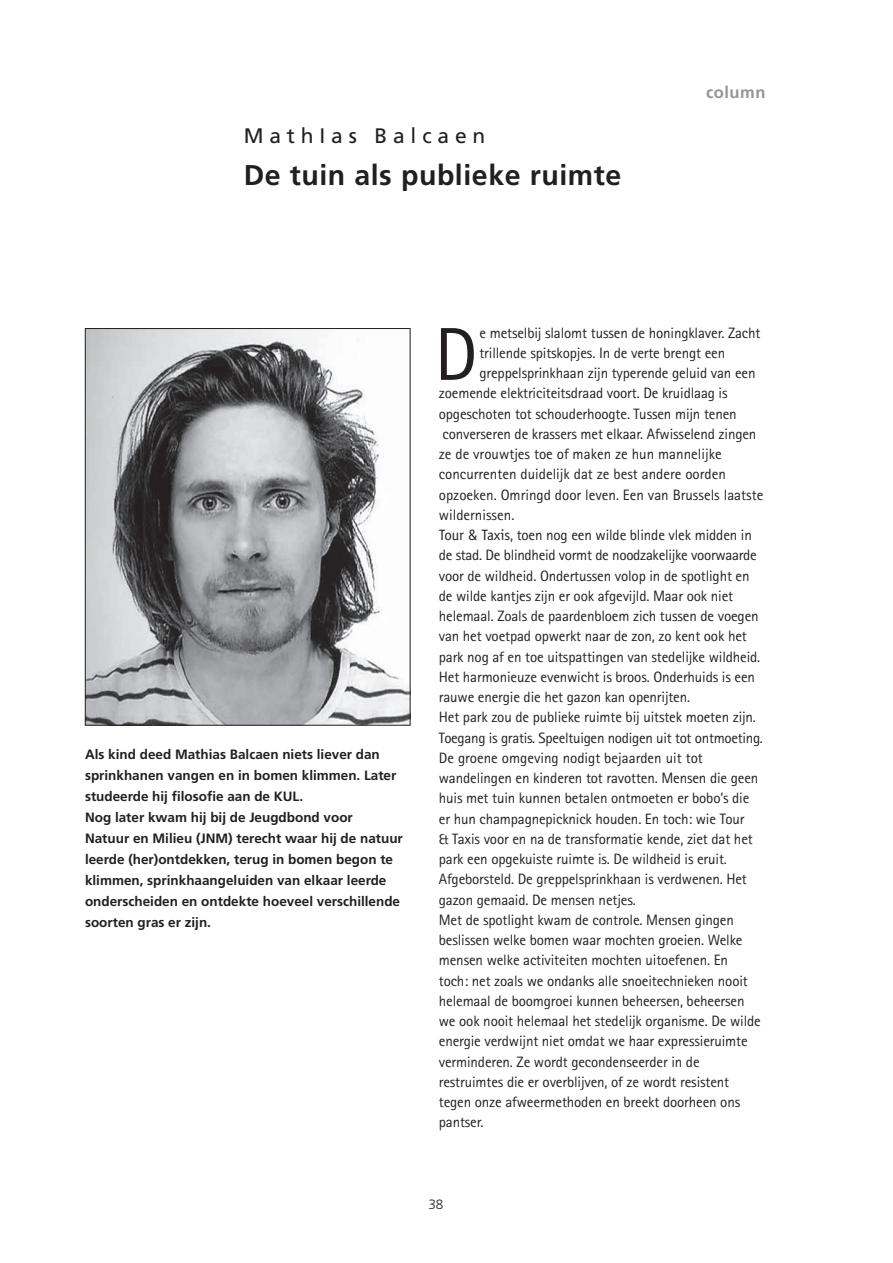
<style>
.page{position:relative;width:893px;height:1263px;background:#fff}
.page>*{position:absolute;margin:0;border:0;box-sizing:border-box;transform-origin:0 0}
.t1{font:75px "Rotis Sans Serif";color:#231f20}
.t2{font:700 28.5px "Frutiger";letter-spacing:.02em;color:#231f20}
.t3{font:21px "Frutiger";color:#231f20}
.t4{font:700 16.5px "Frutiger";letter-spacing:.03em;color:#939598}
.t5{font:15px "Rotis Sans Serif";letter-spacing:-.01em;color:#231f20}
.t6{font:700 13.5px/21px "Frutiger";color:#231f20}
.t7{font:300 13.5px "Frutiger";color:#231f20}
.s1{font-family:"AT Officina Sans"}
</style>
<div class="page">
<img style="left:87px;top:330px;width:321px;height:393px">
<div style="left:85px;top:328px;width:325px;height:397px;border:1px solid #231f20"></div>
<h3 class="t3" style="left:244px;top:123px;width:243px">M a t h I a s B a l c a e n</h3>
<h2 class="t2" style="left:244px;top:158px;width:379px">De tuin als publieke ruimte</h2>
<p class="t4" style="left:706px;top:82px;width:61px">column</p>
<p class="t6" style="left:85px;top:744px;width:319px">Als kind deed Mathias Balcaen niets liever dan sprinkhanen vangen en in bomen klimmen. Later studeerde hij filosofie aan de KUL.<br>Nog later kwam hij bij de Jeugdbond voor<br>Natuur en Milieu (JNM) terecht waar hij de natuur leerde (her)ontdekken, terug in bomen begon te klimmen, sprinkhaangeluiden van elkaar leerde onderscheiden en ontdekte hoeveel verschillende soorten gras er zijn.</p>
<h1 class="t1" style="left:435px;top:310px;width:45px">D</h1>
<p class="t5" style="left:479px;top:324px;width:283px">e metselbij slalomt tussen de honingklaver. Zacht</p>
<p class="t5" style="left:479px;top:344px;width:247px">trillende spitskopjes. In de verte brengt een</p>
<p class="t5" style="left:479px;top:364px;width:278px">greppelsprinkhaan zijn typerende geluid van een</p>
<p class="t5" style="left:439px;top:384px;width:290px">zoemende elektriciteitsdraad voort. De kruidlaag is</p>
<p class="t5" style="left:439px;top:405px;width:299px">opgeschoten tot schouderhoogte. Tussen mijn tenen</p>
<p class="t5" style="left:443px;top:425px;width:315px">converseren de krassers met elkaar. Afwisselend zingen</p>
<p class="t5" style="left:439px;top:445px;width:284px">ze de vrouwtjes toe of maken ze hun mannelijke</p>
<p class="t5" style="left:439px;top:465px;width:289px">concurrenten duidelijk dat ze best andere oorden</p>
<p class="t5" style="left:439px;top:486px;width:326px">opzoeken. Omringd door leven. Een van Brussels laatste</p>
<p class="t5" style="left:439px;top:506px;width:77px">wildernissen.</p>
<p class="t5" style="left:439px;top:526px;width:315px"><span class="s1">Tour &amp; Taxis</span>, toen nog een wilde blinde vlek midden in</p>
<p class="t5" style="left:439px;top:546px;width:319px">de stad. De blindheid vormt de noodzakelijke voorwaarde</p>
<p class="t5" style="left:439px;top:567px;width:312px">voor de wildheid. Ondertussen volop in de spotlight en</p>
<p class="t5" style="left:439px;top:587px;width:296px">de wilde kantjes zijn er ook afgevijld. Maar ook niet</p>
<p class="t5" style="left:439px;top:607px;width:321px">helemaal. Zoals de paardenbloem zich tussen de voegen</p>
<p class="t5" style="left:439px;top:627px;width:310px">van het voetpad opwerkt naar de zon, zo kent ook het</p>
<p class="t5" style="left:439px;top:648px;width:323px">park nog af en toe uitspattingen van stedelijke wildheid.</p>
<p class="t5" style="left:439px;top:668px;width:318px">Het harmonieuze evenwicht is broos. Onderhuids is een</p>
<p class="t5" style="left:439px;top:688px;width:253px">rauwe energie die het gazon kan openrijten.</p>
<p class="t5" style="left:439px;top:708px;width:319px">Het park zou de publieke ruimte bij uitstek moeten zijn.</p>
<p class="t5" style="left:439px;top:729px;width:326px">Toegang is gratis. Speeltuigen nodigen uit tot ontmoeting.</p>
<p class="t5" style="left:439px;top:749px;width:266px">De groene omgeving nodigt bejaarden uit tot</p>
<p class="t5" style="left:439px;top:769px;width:321px">wandelingen en kinderen tot ravotten. Mensen die geen</p>
<p class="t5" style="left:439px;top:789px;width:312px">huis met tuin kunnen betalen ontmoeten er bobo’s die</p>
<p class="t5" style="left:439px;top:810px;width:307px">er hun champagnepicknick houden. En toch: wie Tour</p>
<p class="t5" style="left:439px;top:830px;width:315px">&amp; Taxis voor en na de transformatie kende, ziet dat het</p>
<p class="t5" style="left:439px;top:850px;width:290px">park een opgekuiste ruimte is. De wildheid is eruit.</p>
<p class="t5" style="left:439px;top:870px;width:310px">Afgeborsteld. De greppelsprinkhaan is verdwenen. Het</p>
<p class="t5" style="left:439px;top:891px;width:198px">gazon gemaaid. De mensen netjes.</p>
<p class="t5" style="left:439px;top:911px;width:297px">Met de spotlight kwam de controle. Mensen gingen</p>
<p class="t5" style="left:439px;top:931px;width:305px">beslissen welke bomen waar mochten groeien. Welke</p>
<p class="t5" style="left:439px;top:951px;width:291px">mensen welke activiteiten mochten uitoefenen. En</p>
<p class="t5" style="left:439px;top:972px;width:310px">toch: net zoals we ondanks alle snoeitechnieken nooit</p>
<p class="t5" style="left:439px;top:992px;width:307px">helemaal de boomgroei kunnen beheersen, beheersen</p>
<p class="t5" style="left:439px;top:1012px;width:324px">we ook nooit helemaal het stedelijk organisme. De wilde</p>
<p class="t5" style="left:439px;top:1032px;width:310px">energie verdwijnt niet omdat we haar expressieruimte</p>
<p class="t5" style="left:439px;top:1053px;width:262px">verminderen. Ze wordt gecondenseerder in de</p>
<p class="t5" style="left:439px;top:1073px;width:292px">restruimtes die er overblijven, of ze wordt resistent</p>
<p class="t5" style="left:439px;top:1093px;width:303px">tegen onze afweermethoden en breekt doorheen ons</p>
<p class="t5" style="left:439px;top:1113px;width:46px">pantser.</p>
<p class="t7" style="left:428px;top:1196px;width:17px">38</p>
</div>
